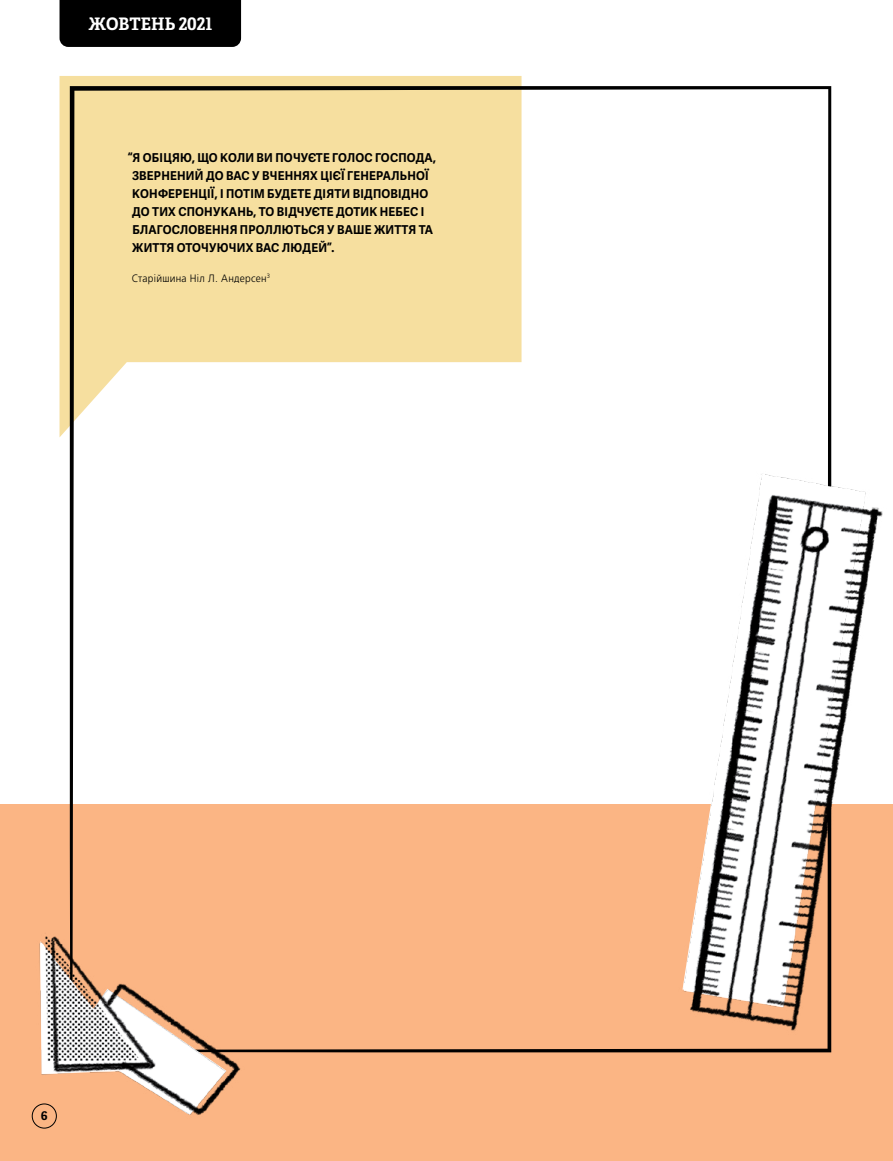
<style>
.page{position:relative;width:893px;height:1161px;background:#fff}
.page>*{position:absolute;margin:0;border:0;box-sizing:border-box;transform-origin:0 0}
.Art__Subhead_Title_N{font:700 17.25px "Helam Slablds Lat";color:#fff;scale:.95 1}
.Sidebar_First_Para_L{font:700 12.3px/18px "Helamlds Lat";letter-spacing:.02em;color:#000;scale:.95 1}
.t1{font:700 12px "Helam Slablds Lat";color:#000}
.Side_QT_Citation{font:300 10.65px "Frutigerlds Lat";letter-spacing:.025em;color:#000;scale:.95 1}
</style>
<div class="page">
<img style="left:0;top:3px;width:893px;height:1158px">
<div style="left:32px;top:1103px;width:25px;height:25px;border:1px solid #000;border-radius:50%"></div>
<div style="left:60px;top:0;width:181px;height:47px;background:#000"></div>
<p class="Art__Subhead_Title_N" style="left:88px;top:10px;width:132px">ЖОВТЕНЬ 2021</p>
<p class="Sidebar_First_Para_L" style="left:132px;top:149px;width:321px;text-indent:-4px">“Я ОБІЦЯЮ, ЩО КОЛИ ВИ ПОЧУЄТЕ ГОЛОС ГОСПОДА, ЗВЕРНЕНИЙ ДО ВАС У ВЧЕННЯХ ЦІЄЇ ГЕНЕРАЛЬНОЇ КОНФЕРЕНЦІЇ, І ПОТІМ БУДЕТЕ ДІЯТИ ВІДПОВІДНО ДО ТИХ СПОНУКАНЬ, ТО ВІДЧУЄТЕ ДОТИК НЕБЕС І БЛАГОСЛОВЕННЯ ПРОЛЛЮТЬСЯ У ВАШЕ ЖИТТЯ ТА ЖИТТЯ ОТОЧУЮЧИХ ВАС ЛЮДЕЙ”.</p>
<p class="Side_QT_Citation" style="left:132px;top:270px;width:147px">Старійшина Ніл Л. Андерсен<sup>3</sup></p>
<p class="t1" style="left:41px;top:1105px;width:8px">6</p>
</div>
